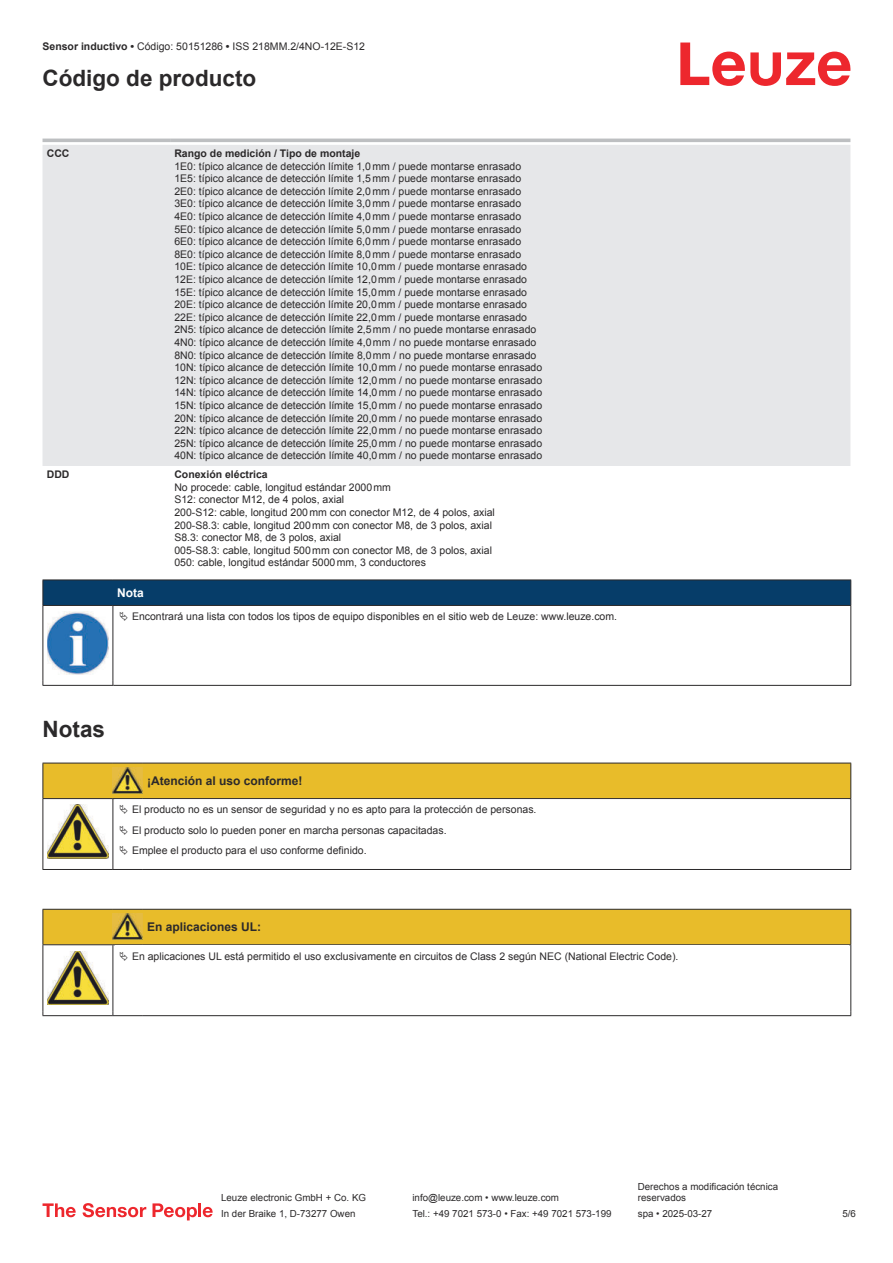
<style>
.page{position:relative;width:893px;height:1263px;background:#fff}
.page>*{position:absolute;margin:0;border:0;box-sizing:border-box;transform-origin:0 0}
.t1{font:700 22.5px "Arial";color:#2b292a}
.t2{font:700 12px "Arial";color:#2b292a}
.t3{font:700 12px "Arial";color:#fff}
.t4{font:10.5px/12.6px "Arial";color:#2b292a}
.t5{font:700 10.5px "Arial";color:#2b292a}
.t6{font:9.75px/11.7px "Arial";color:#2b292a}
.s1{font-weight:700}
</style>
<div class="page">
<svg style="left:680px;top:43px;width:170px;height:43px"></svg>
<div style="left:43px;top:145px;width:807px;height:321px;background:#e6e7e9"></div>
<hr style="left:43px;top:139px;width:127px;height:3px;background:#bdbfc1">
<hr style="left:170px;top:139px;width:680px;height:3px;background:#bdbfc1">
<svg style="left:43px;top:1203px;width:33px;height:14px"></svg>
<svg style="left:83px;top:1203px;width:63px;height:14px"></svg>
<svg style="left:153px;top:1203px;width:44px;height:17px"></svg>
<hr style="left:198px;top:1203px;width:3px;height:14px;background:#ed272d">
<svg style="left:203px;top:1207px;width:10px;height:10px"></svg>
<svg style="left:44px;top:606px;width:806px;height:79px"></svg>
<hr style="left:43px;top:605px;width:70px;height:1px;background:#2b292a">
<div style="left:43px;top:580px;width:808px;height:25px;background:#063d69"></div>
<hr style="left:113px;top:605px;width:738px;height:1px;background:#2b292a">
<hr style="left:43px;top:606px;width:1px;height:75px;background:#2b292a">
<hr style="left:113px;top:606px;width:1px;height:75px;background:#2b292a">
<hr style="left:850px;top:606px;width:1px;height:75px;background:#2b292a">
<hr style="left:43px;top:685px;width:70px;height:1px;background:#2b292a">
<hr style="left:113px;top:685px;width:738px;height:1px;background:#2b292a">
<img style="left:47px;top:612px;width:61px;height:63px">
<div style="left:115px;top:606px;width:734px;height:21px;background:#fff"></div>
<hr style="left:43px;top:869px;width:70px;height:1px;background:#2b292a">
<hr style="left:113px;top:869px;width:30px;height:1px;background:#2b292a">
<hr style="left:143px;top:869px;width:708px;height:1px;background:#2b292a">
<div style="left:44px;top:910px;width:806px;height:34px;background:#e8bc2a"></div>
<hr style="left:43px;top:909px;width:70px;height:1px;background:#2b292a">
<hr style="left:43px;top:910px;width:1px;height:34px;background:#2b292a">
<hr style="left:43px;top:944px;width:70px;height:1px;background:#2b292a">
<hr style="left:113px;top:909px;width:30px;height:1px;background:#2b292a">
<hr style="left:113px;top:944px;width:30px;height:1px;background:#2b292a">
<hr style="left:143px;top:909px;width:708px;height:1px;background:#2b292a">
<hr style="left:850px;top:910px;width:1px;height:34px;background:#2b292a">
<hr style="left:143px;top:944px;width:708px;height:1px;background:#2b292a">
<hr style="left:43px;top:945px;width:1px;height:66px;background:#2b292a">
<hr style="left:113px;top:945px;width:1px;height:66px;background:#2b292a">
<hr style="left:850px;top:945px;width:1px;height:66px;background:#2b292a">
<hr style="left:43px;top:1015px;width:70px;height:1px;background:#2b292a">
<hr style="left:113px;top:1015px;width:30px;height:1px;background:#2b292a">
<hr style="left:143px;top:1015px;width:708px;height:1px;background:#2b292a">
<img style="left:113px;top:913px;width:30px;height:27px">
<img style="left:47px;top:951px;width:61px;height:54px">
<svg style="left:43px;top:763px;width:808px;height:106px"></svg>
<p class="t4" style="left:43px;top:41px;width:324px"><span class="s1">Sensor inductivo •</span> Código: 50151286 <span class="s1">•</span> ISS 218MM.2/4NO-12E-S12</p>
<h1 class="t1" style="left:43px;top:69px;width:215px">Código de producto</h1>
<p class="t5" style="left:47px;top:149px;width:24px">CCC</p>
<p class="t5" style="left:174px;top:149px;width:187px">Rango de medición / Tipo de montaje</p>
<p class="t4" style="left:174px;top:161px;width:369px">1E0: típico alcance de detección límite 1,0 mm / puede montarse enrasado 1E5: típico alcance de detección límite 1,5 mm / puede montarse enrasado 2E0: típico alcance de detección límite 2,0 mm / puede montarse enrasado 3E0: típico alcance de detección límite 3,0 mm / puede montarse enrasado 4E0: típico alcance de detección límite 4,0 mm / puede montarse enrasado 5E0: típico alcance de detección límite 5,0 mm / puede montarse enrasado 6E0: típico alcance de detección límite 6,0 mm / puede montarse enrasado 8E0: típico alcance de detección límite 8,0 mm / puede montarse enrasado 10E: típico alcance de detección límite 10,0 mm / puede montarse enrasado 12E: típico alcance de detección límite 12,0 mm / puede montarse enrasado 15E: típico alcance de detección límite 15,0 mm / puede montarse enrasado 20E: típico alcance de detección límite 20,0 mm / puede montarse enrasado 22E: típico alcance de detección límite 22,0 mm / puede montarse enrasado 2N5: típico alcance de detección límite 2,5 mm / no puede montarse enrasado 4N0: típico alcance de detección límite 4,0 mm / no puede montarse enrasado 8N0: típico alcance de detección límite 8,0 mm / no puede montarse enrasado 10N: típico alcance de detección límite 10,0 mm / no puede montarse enrasado 12N: típico alcance de detección límite 12,0 mm / no puede montarse enrasado 14N: típico alcance de detección límite 14,0 mm / no puede montarse enrasado 15N: típico alcance de detección límite 15,0 mm / no puede montarse enrasado 20N: típico alcance de detección límite 20,0 mm / no puede montarse enrasado 22N: típico alcance de detección límite 22,0 mm / no puede montarse enrasado 25N: típico alcance de detección límite 25,0 mm / no puede montarse enrasado 40N: típico alcance de detección límite 40,0 mm / no puede montarse enrasado</p>
<p class="t5" style="left:47px;top:470px;width:24px">DDD</p>
<p class="t5" style="left:174px;top:470px;width:95px">Conexión eléctrica</p>
<p class="t4" style="left:174px;top:482px;width:322px">No procede: cable, longitud estándar 2000 mm<br>S12: conector M12, de 4 polos, axial<br>200-S12: cable, longitud 200 mm con conector M12, de 4 polos, axial 200-S8.3: cable, longitud 200 mm con conector M8, de 3 polos, axial S8.3: conector M8, de 3 polos, axial<br>005-S8.3: cable, longitud 500 mm con conector M8, de 3 polos, axial 050: cable, longitud estándar 5000 mm, 3 conductores</p>
<p class="t3" style="left:117px;top:588px;width:28px">Nota</p>
<p class="t4" style="left:132px;top:611px;width:487px">Encontrará una lista con todos los tipos de equipo disponibles en el sitio web de Leuze: www.leuze.com.</p>
<h1 class="t1" style="left:43px;top:720px;width:64px">Notas</h1>
<p class="t2" style="left:147px;top:776px;width:157px">¡Atención al uso conforme!</p>
<p class="t4" style="left:132px;top:800px;width:406px;line-height:20.2px">El producto no es un sensor de seguridad y no es apto para la protección de personas.<br>El producto solo lo pueden poner en marcha personas capacitadas.<br>Emplee el producto para el uso conforme definido.</p>
<p class="t2" style="left:147px;top:922px;width:116px">En aplicaciones UL:</p>
<p class="t4" style="left:132px;top:950px;width:548px">En aplicaciones UL está permitido el uso exclusivamente en circuitos de Class 2 según NEC (National Electric Code).</p>
<p class="t6" style="left:221px;top:1193px;width:146px">Leuze electronic GmbH + Co. KG</p>
<p class="t6" style="left:412px;top:1193px;width:148px">info@leuze.com • www.leuze.com</p>
<p class="t6" style="left:638px;top:1181px;width:142px">Derechos a modificación técnica reservados</p>
<p class="t6" style="left:221px;top:1208px;width:136px">In der Braike 1, D-73277 Owen</p>
<p class="t6" style="left:412px;top:1208px;width:201px">Tel.: +49 7021 573-0 • Fax: +49 7021 573-199</p>
<p class="t6" style="left:638px;top:1208px;width:76px">spa • 2025-03-27</p>
<p class="t6" style="left:842px;top:1209px;width:15px">5 /6</p>
</div>
